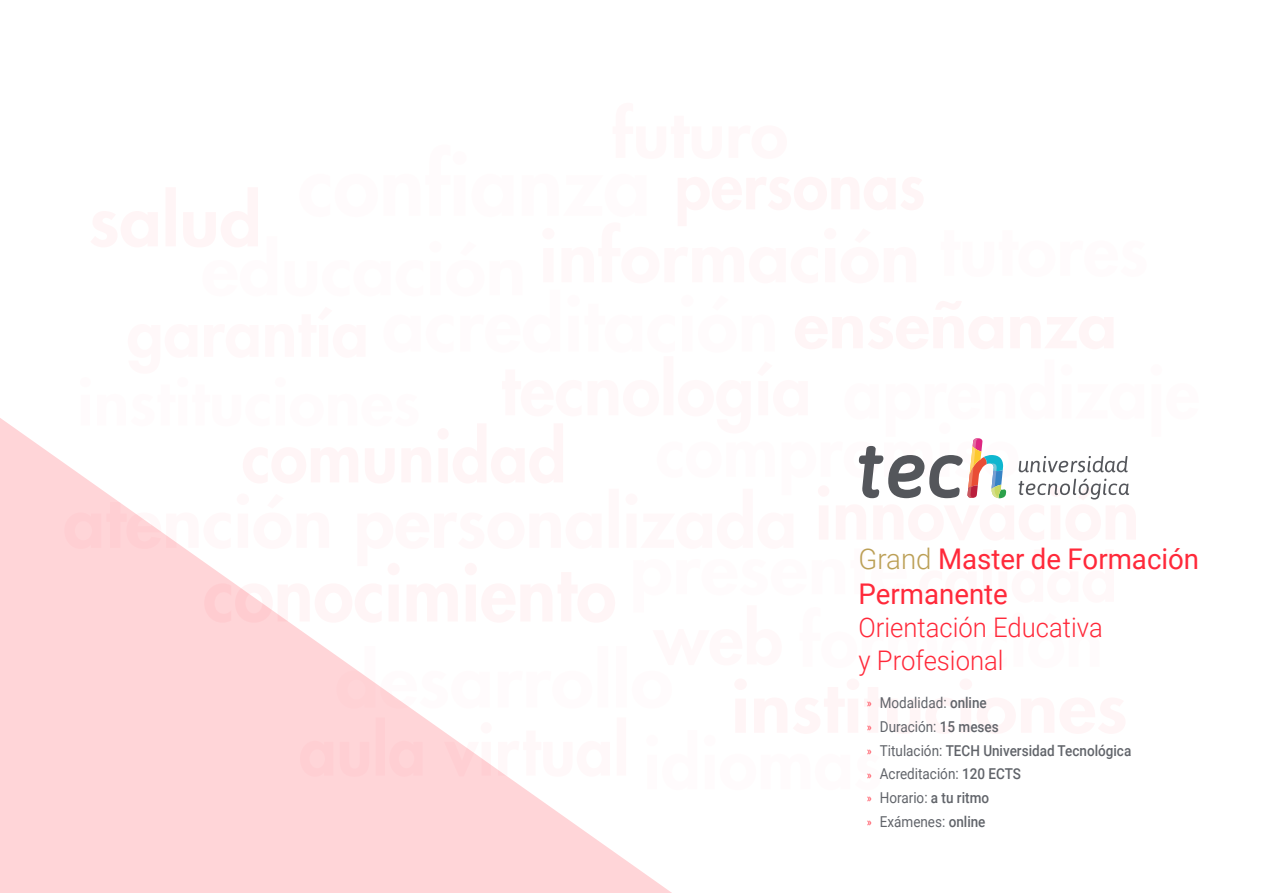
<style>
.page{position:relative;width:1263px;height:893px;background:#fff}
.page>*{position:absolute;margin:0;border:0;box-sizing:border-box;transform-origin:0 0}
.t1{font:28.5px/34.2px "Roboto";color:#ff293a}
.t2{font:300 27px/33px "Roboto";color:#ff293a;scale:.95 1}
.t3{font:15px/23.7px "Roboto";color:#61646a;scale:.9 1}
.s1{font-weight:300;color:#bca057}
.s2{font-family:"Myriad Pro";font-size:12px;color:#ff293a}
.s3{font-weight:500}
</style>
<div class="page">
<svg style="left:0;top:418px;width:672px;height:475px;fill:#ffd5d8"></svg>
<svg style="left:64px;top:418px;width:1066px;height:372px"></svg>
<h1 class="t1" style="left:858px;top:541px;width:342px"><span class="s1">Grand</span> Master de Formación<br>Permanente</h1>
<h2 class="t2" style="left:858px;top:610px;width:259px">Orientación Educativa y Profesional</h2>
<p class="t3" style="left:867px;top:690px;width:295px"><span class="s2">»</span> Modalidad: <span class="s3">online<br></span><span class="s2">»</span> Duración: <span class="s3">15 meses<br></span><span class="s2">»</span> Titulación: <span class="s3">TECH Universidad Tecnológica </span><span class="s2">»</span> Acreditación: <span class="s3">120 ECTS<br></span><span class="s2">»</span> Horario: <span class="s3">a tu ritmo<br></span><span class="s2">»</span> Exámenes: <span class="s3">online</span></p>
</div>
